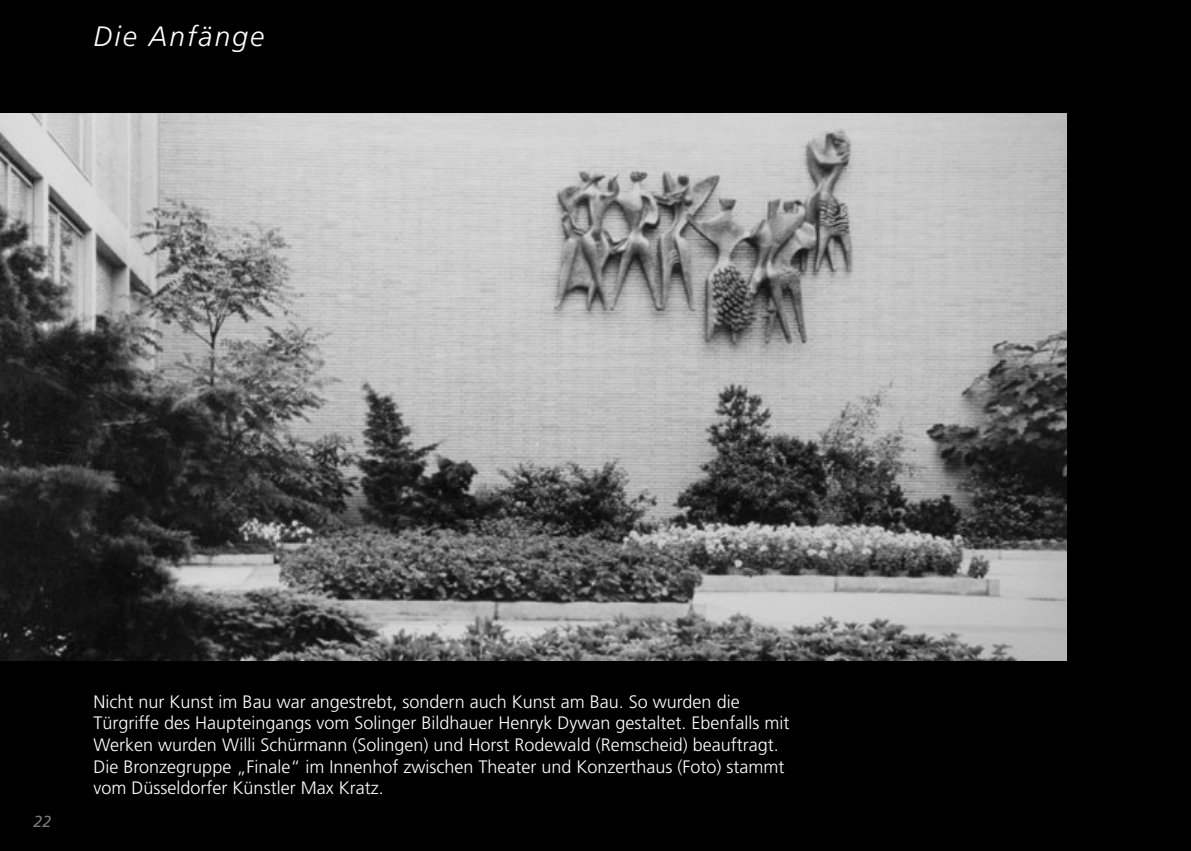
<style>
.page{position:relative;width:1191px;height:851px;background:#fff}
.page>*{position:absolute;margin:0;border:0;box-sizing:border-box;transform-origin:0 0}
.t1{font:italic 300 28px "Frutiger";letter-spacing:.075em;color:#fff}
.t2{font:300 18px/21.6px "Frutiger";color:#fff}
.t3{font:italic 16px "Frutiger";color:#7c7b7b}
</style>
<div class="page">
<div style="left:0;top:0;width:1092px;height:850px;background:#000"></div>
<img style="left:0;top:113px;width:1066px;height:547px">
<div style="left:1081px;top:0;width:110px;height:850px;background:#000"></div>
<h1 class="t1" style="left:94px;top:20px;width:172px">Die Anfänge</h1>
<p class="t3" style="left:34px;top:811px;width:19px">22</p>
<p class="t2" style="left:94px;top:690px;width:697px">Nicht nur Kunst im Bau war angestrebt, sondern auch Kunst am Bau. So wurden die Türgriffe des Haupteingangs vom Solinger Bildhauer Henryk Dywan gestaltet. Ebenfalls mit Werken wurden Willi Schürmann (Solingen) und Horst Rodewald (Remscheid) beauftragt.<br>Die Bronzegruppe „Finale“ im Innenhof zwischen Theater und Konzerthaus (Foto) stammt vom Düsseldorfer Künstler Max Kratz.</p>
</div>
